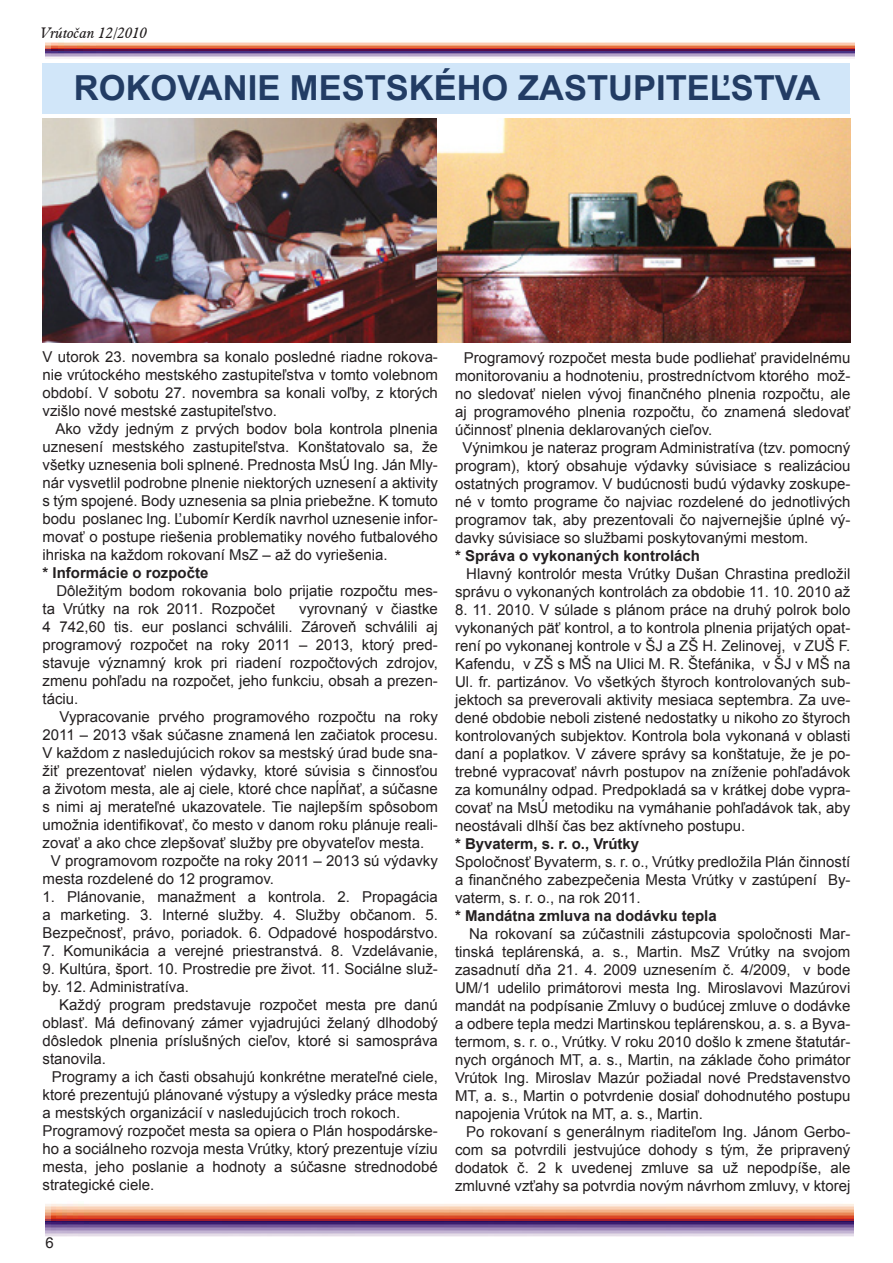
<style>
.page{position:relative;width:893px;height:1263px;background:#fff}
.page>*{position:absolute;margin:0;border:0;box-sizing:border-box;transform-origin:0 0}
.t1{font:700 34.5px "Arial";color:#223c64}
.t2{font:15px/18px "Arial";color:#231f20;text-align:justify}
.t3{font:700 15px "Arial";color:#231f20}
.t4{font:italic 15px "Aldine 721 CE";color:#231f20}
</style>
<div class="page">
<img style="left:45px;top:1204px;width:808px;height:33px">
<img style="left:46px;top:42px;width:808px;height:17px">
<div style="left:43px;top:64px;width:807px;height:50px;background:#d1e6f9"></div>
<img style="left:43px;top:118px;width:807px;height:224px">
<p class="t4" style="left:40px;top:24px;width:109px">Vrútoèan 12/2010</p>
<h1 class="t1" style="left:74px;top:65px;width:748px">ROKOVANIE MESTSKÉHO ZASTUPITEĽSTVA</h1>
<p class="t2" style="left:43px;top:348px;width:397px">V utorok 23. novembra sa konalo posledné riadne rokova&shy;nie vrútockého mestského zastupiteľstva v tomto volebnom období. V sobotu 27. novembra sa konali voľby, z ktorých vzišlo nové mestské zastupiteľstvo.</p>
<p class="t2" style="left:43px;top:420px;width:397px;text-indent:13px">Ako vždy jedným z prvých bodov bola kontrola plnenia uznesení mestského zastupiteľstva. Konštatovalo sa, že všetky uznesenia boli splnené. Prednosta MsÚ Ing. Ján Mly&shy;nár vysvetlil podrobne plnenie niektorých uznesení a aktivity s tým spojené. Body uznesenia sa plnia priebežne. K tomuto bodu poslanec Ing. Ľubomír Kerdík navrhol uznesenie infor&shy;movať o postupe riešenia problematiky nového futbalového ihriska na každom rokovaní MsZ – až do vyriešenia.</p>
<p class="t3" style="left:43px;top:563px;width:167px">* Informácie o rozpočte</p>
<p class="t2" style="left:43px;top:582px;width:397px;text-indent:14px">Dôležitým bodom rokovania bolo prijatie rozpočtu mes&shy;ta Vrútky na rok 2011. Rozpočet</p>
<p class="t2" style="left:43px;top:600px;width:397px;text-indent:257px">vyrovnaný v čiastke 4 742,60 tis. eur poslanci schválili. Zároveň schválili aj programový rozpočet na roky 2011 – 2013, ktorý pred&shy;stavuje významný krok pri riadení rozpočtových zdrojov, zmenu pohľadu na rozpočet, jeho funkciu, obsah a prezen&shy;táciu.</p>
<p class="t2" style="left:60px;top:708px;width:380px">Vypracovanie prvého programového rozpočtu na roky</p>
<p class="t2" style="left:43px;top:726px;width:397px">2011 – 2013 však súčasne znamená len začiatok procesu.</p>
<p class="t2" style="left:43px;top:744px;width:397px">V každom z nasledujúcich rokov sa mestský úrad bude sna-</p>
<p class="t2" style="left:43px;top:762px;width:397px">žiť prezentovať nielen výdavky, ktoré súvisia s činnosťou</p>
<p class="t2" style="left:43px;top:780px;width:397px">a životom mesta, ale aj ciele, ktoré chce napĺňať, a súčasne</p>
<p class="t2" style="left:43px;top:798px;width:397px">s nimi aj merateľné ukazovatele. Tie najlepším spôsobom</p>
<p class="t2" style="left:43px;top:816px;width:397px">umožnia identifikovať, čo mesto v danom roku plánuje reali-</p>
<p class="t2" style="left:43px;top:834px;width:383px">zovať a ako chce zlepšovať služby pre obyvateľov mesta.</p>
<p class="t2" style="left:51px;top:852px;width:388px">V programovom rozpočte na roky 2011 – 2013 sú výdavky</p>
<p class="t2" style="left:43px;top:870px;width:233px">mesta rozdelené do 12 programov.</p>
<p class="t2" style="left:43px;top:888px;width:397px">1. Plánovanie, manažment a kontrola. 2. Propagácia a marketing. 3. Interné služby. 4. Služby občanom. 5.<br>Bezpečnosť, právo, poriadok. 6. Odpadové hospodárstvo.</p>
<p class="t2" style="left:43px;top:942px;width:397px">7. Komunikácia a verejné priestranstvá. 8. Vzdelávanie,</p>
<p class="t2" style="left:43px;top:960px;width:397px">9. Kultúra, šport. 10. Prostredie pre život. 11. Sociálne služ&shy;by. 12. Administratíva.</p>
<p class="t2" style="left:43px;top:996px;width:397px;text-indent:17px">Každý program predstavuje rozpočet mesta pre danú oblasť. Má definovaný zámer vyjadrujúci želaný dlhodobý dôsledok plnenia príslušných cieľov, ktoré si samospráva stanovila.</p>
<p class="t2" style="left:43px;top:1068px;width:397px;text-align:left;text-indent:9px">Programy a ich časti obsahujú konkrétne merateľné ciele, ktoré prezentujú plánované výstupy a výsledky práce mesta a mestských organizácií v nasledujúcich troch rokoch.<br>Programový rozpočet mesta sa opiera o Plán hospodárske&shy;ho a sociálneho rozvoja mesta Vrútky, ktorý prezentuje víziu mesta, jeho poslanie a hodnoty a súčasne strednodobé strategické ciele.</p>
<p class="t2" style="left:464px;top:349px;width:388px">Programový rozpočet mesta bude podliehať pravidelnému</p>
<p class="t2" style="left:455px;top:367px;width:397px">monitorovaniu a hodnoteniu, prostredníctvom ktorého mož-</p>
<p class="t2" style="left:455px;top:385px;width:397px">no sledovať nielen vývoj finančného plnenia rozpočtu, ale</p>
<p class="t2" style="left:455px;top:403px;width:397px">aj programového plnenia rozpočtu, čo znamená sledovať</p>
<p class="t2" style="left:455px;top:421px;width:259px">účinnosť plnenia deklarovaných cieľov.</p>
<p class="t2" style="left:462px;top:439px;width:389px">Výnimkou je nateraz program Administratíva (tzv. pomocný</p>
<p class="t2" style="left:455px;top:457px;width:397px">program), ktorý obsahuje výdavky súvisiace s realizáciou</p>
<p class="t2" style="left:455px;top:475px;width:397px">ostatných programov. V budúcnosti budú výdavky zoskupe-</p>
<p class="t2" style="left:455px;top:493px;width:397px">né v tomto programe čo najviac rozdelené do jednotlivých</p>
<p class="t2" style="left:455px;top:511px;width:397px">programov tak, aby prezentovali čo najvernejšie úplné vý-</p>
<p class="t2" style="left:455px;top:529px;width:355px">davky súvisiace so službami poskytovanými mestom.</p>
<p class="t3" style="left:455px;top:546px;width:247px">* Správa o vykonaných kontrolách</p>
<p class="t2" style="left:455px;top:565px;width:397px;text-align:right">Hlavný kontrolór mesta Vrútky Dušan Chrastina predložil správu o vykonaných kontrolách za obdobie 11. 10. 2010 až</p>
<p class="t2" style="left:455px;top:601px;width:397px">8. 11. 2010. V súlade s plánom práce na druhý polrok bolo vykonaných päť kontrol, a to kontrola plnenia prijatých opat&shy;rení po vykonanej kontrole v ŠJ a ZŠ H. Zelinovej, v ZUŠ F.<br>Kafendu, v ZŠ s MŠ na Ulici M. R. Štefánika, v ŠJ v MŠ na Ul. fr. partizánov. Vo všetkých štyroch kontrolovaných sub&shy;jektoch sa preverovali aktivity mesiaca septembra. Za uve&shy;dené obdobie neboli zistené nedostatky u nikoho zo štyroch kontrolovaných subjektov. Kontrola bola vykonaná v oblasti daní a poplatkov. V závere správy sa konštatuje, že je po&shy;trebné vypracovať návrh postupov na zníženie pohľadávok za komunálny odpad. Predpokladá sa v krátkej dobe vypra&shy;covať na MsÚ metodiku na vymáhanie pohľadávok tak, aby neostávali dlhší čas bez aktívneho postupu.</p>
<p class="t3" style="left:455px;top:834px;width:186px">* Byvaterm, s. r. o., Vrútky</p>
<p class="t2" style="left:455px;top:853px;width:397px">Spoločnosť Byvaterm, s. r. o., Vrútky predložila Plán činností a finančného zabezpečenia Mesta Vrútky v zastúpení By&shy;vaterm, s. r. o., na rok 2011.</p>
<p class="t3" style="left:455px;top:906px;width:263px">* Mandátna zmluva na dodávku tepla</p>
<p class="t2" style="left:455px;top:925px;width:397px;text-indent:14px">Na rokovaní sa zúčastnili zástupcovia spoločnosti Mar&shy;tinská teplárenská, a. s., Martin. MsZ Vrútky na svojom zasadnutí dňa 21. 4. 2009 uznesením č. 4/2009, v bode UM/1 udelilo primátorovi mesta Ing. Miroslavovi Mazúrovi mandát na podpísanie Zmluvy o budúcej zmluve o dodávke a odbere tepla medzi Martinskou teplárenskou, a. s. a Byva&shy;termom, s. r. o., Vrútky. V roku 2010 došlo k zmene štatutár&shy;nych orgánoch MT, a. s., Martin, na základe čoho primátor Vrútok Ing. Miroslav Mazúr požiadal nové Predstavenstvo MT, a. s., Martin o potvrdenie dosiaľ dohodnutého postupu napojenia Vrútok na MT, a. s., Martin.</p>
<p class="t2" style="left:455px;top:1123px;width:397px;text-indent:11px">Po rokovaní s generálnym riaditeľom Ing. Jánom Gerbo&shy;com sa potvrdili jestvujúce dohody s tým, že pripravený dodatok č. 2 k uvedenej zmluve sa už nepodpíše, ale zmluvné vzťahy sa potvrdia novým návrhom zmluvy, v ktorej</p>
<p class="t2" style="left:46px;top:1234px;width:10px">6</p>
</div>
